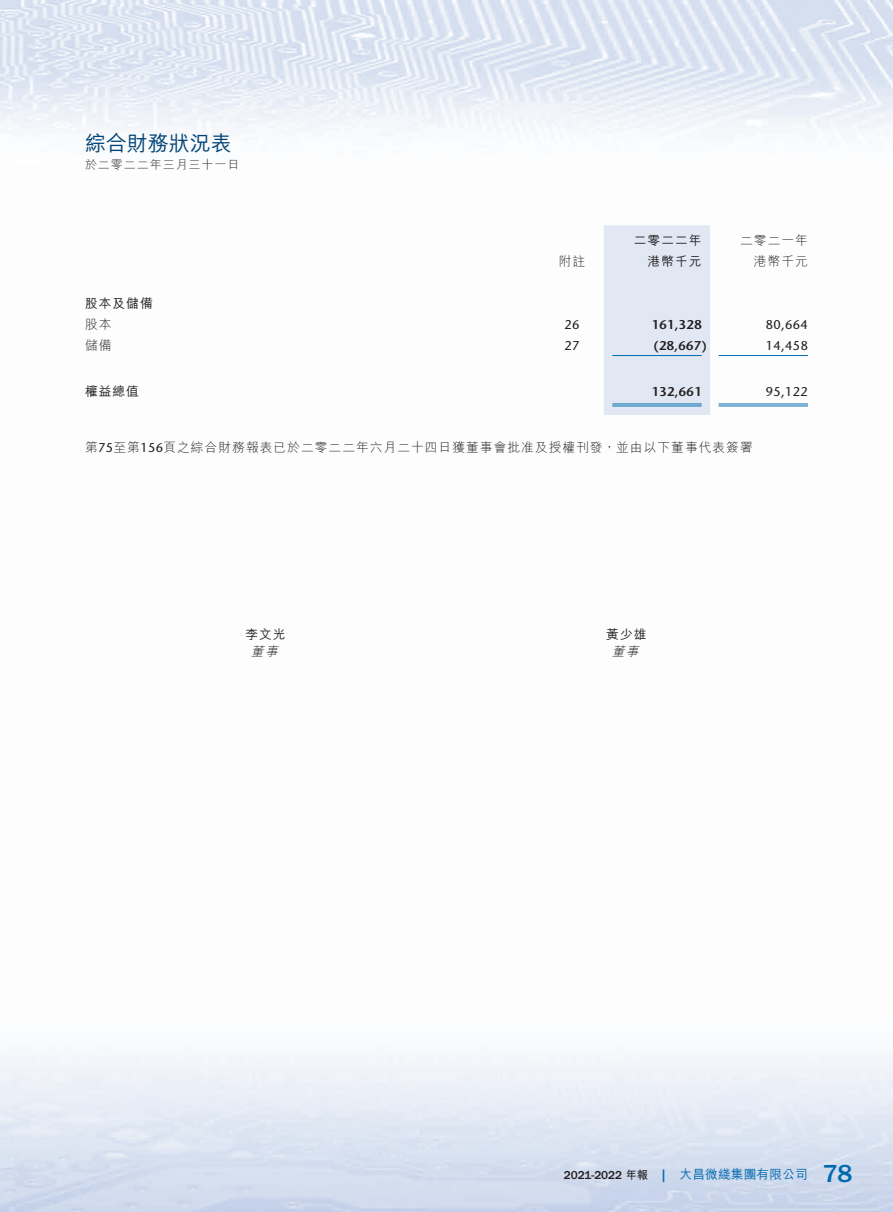
<style>
.page{position:relative;width:893px;height:1212px;background:#fff}
.page>*{position:absolute;margin:0;border:0;box-sizing:border-box;transform-origin:0 0}
.t1{font:500 25.5px "ITC Franklin Gothic Std";color:#016aaf}
.t2{font:500 21px "M Hei HK";color:#047}
.t3{font:300 12.75px "M Hei HK";letter-spacing:.08em;color:#231f20}
.t4{font:500 12.75px "M Hei HK";letter-spacing:.08em;color:#231f20}
.t5{font:500 12.75px "Stone Sans Std";letter-spacing:.03em;color:#231f20}
.t6{font:600 12.75px "Stone Sans Std";letter-spacing:.03em;color:#231f20}
.t7{font:500 12.75px "M Hei HK";letter-spacing:.01em;color:#016aaf}
.t8{font:italic 300 12.75px "M Hei HK";color:#231f20}
.t9{font:500 12.75px "ITC Franklin Gothic Std";color:#016aaf}
.t10{font:300 12px "M Hei HK";letter-spacing:.08em;color:#231f20}
.t11{font:500 12px "ITC Franklin Gothic Std";letter-spacing:-.01em;color:#231f20}
.s1{font-family:"Stone Sans Std";font-weight:500}
.s2{font-family:"M Hei HK";font-weight:700;font-size:11.25px}
</style>
<div class="page">
<img style="left:0;top:0;width:893px;height:1212px">
<div style="left:604px;top:225px;width:106px;height:190px;background:#e1e8f4"></div>
<hr style="left:612px;top:355px;width:90px;height:1px;background:#016aaf">
<hr style="left:719px;top:355px;width:89px;height:1px;background:#016aaf">
<hr style="left:612px;top:403px;width:90px;height:1px;background:#016aaf">
<hr style="left:612px;top:405px;width:90px;height:1px;background:#016aaf">
<hr style="left:719px;top:403px;width:89px;height:1px;background:#016aaf">
<hr style="left:719px;top:405px;width:89px;height:1px;background:#016aaf">
<h2 class="t2" style="left:85px;top:128px;width:148px">綜合財務狀況表</h2>
<p class="t10" style="left:85px;top:156px;width:156px">於二零二二年三月三十一日</p>
<p class="t4" style="left:85px;top:294px;width:69px">股本及儲備</p>
<p class="t3" style="left:85px;top:315px;width:28px">股本</p>
<p class="t3" style="left:85px;top:336px;width:28px">儲備</p>
<p class="t4" style="left:85px;top:382px;width:56px">權益總值</p>
<p class="t4" style="left:634px;top:231px;width:69px">二零二二年</p>
<p class="t3" style="left:740px;top:231px;width:69px">二零二一年</p>
<p class="t3" style="left:559px;top:252px;width:28px">附註</p>
<p class="t4" style="left:648px;top:252px;width:56px">港幣千元</p>
<p class="t3" style="left:754px;top:252px;width:56px">港幣千元</p>
<p class="t5" style="left:564px;top:317px;width:17px">26</p>
<p class="t6" style="left:652px;top:317px;width:51px">161,328</p>
<p class="t5" style="left:766px;top:317px;width:44px">80,664</p>
<p class="t5" style="left:564px;top:338px;width:17px">27</p>
<p class="t6" style="left:654px;top:338px;width:55px">)28,667(</p>
<p class="t5" style="left:766px;top:338px;width:44px">14,458</p>
<p class="t6" style="left:652px;top:384px;width:51px">132,661</p>
<p class="t5" style="left:766px;top:384px;width:44px">95,122</p>
<p class="t3" style="left:85px;top:438px;width:669px">第<span class="s1">75</span>至第<span class="s1">156</span>頁之綜合財務報表已於二零二二年六月二十四日獲董事會批准及授權刊發，並由以下董事代表簽署</p>
<p class="t4" style="left:245px;top:625px;width:42px">李文光</p>
<p class="t8" style="left:251px;top:643px;width:33px">董事</p>
<p class="t4" style="left:606px;top:625px;width:42px">黃少雄</p>
<p class="t8" style="left:612px;top:643px;width:33px">董事</p>
<p class="t11" style="left:564px;top:1168px;width:86px">2021-2022 <span class="s2">年報</span></p>
<p class="t9" style="left:660px;top:1167px;width:8px">|</p>
<p class="t7" style="left:679px;top:1165px;width:130px">大昌微綫集團有限公司</p>
<h1 class="t1" style="left:823px;top:1159px;width:31px">78</h1>
</div>
